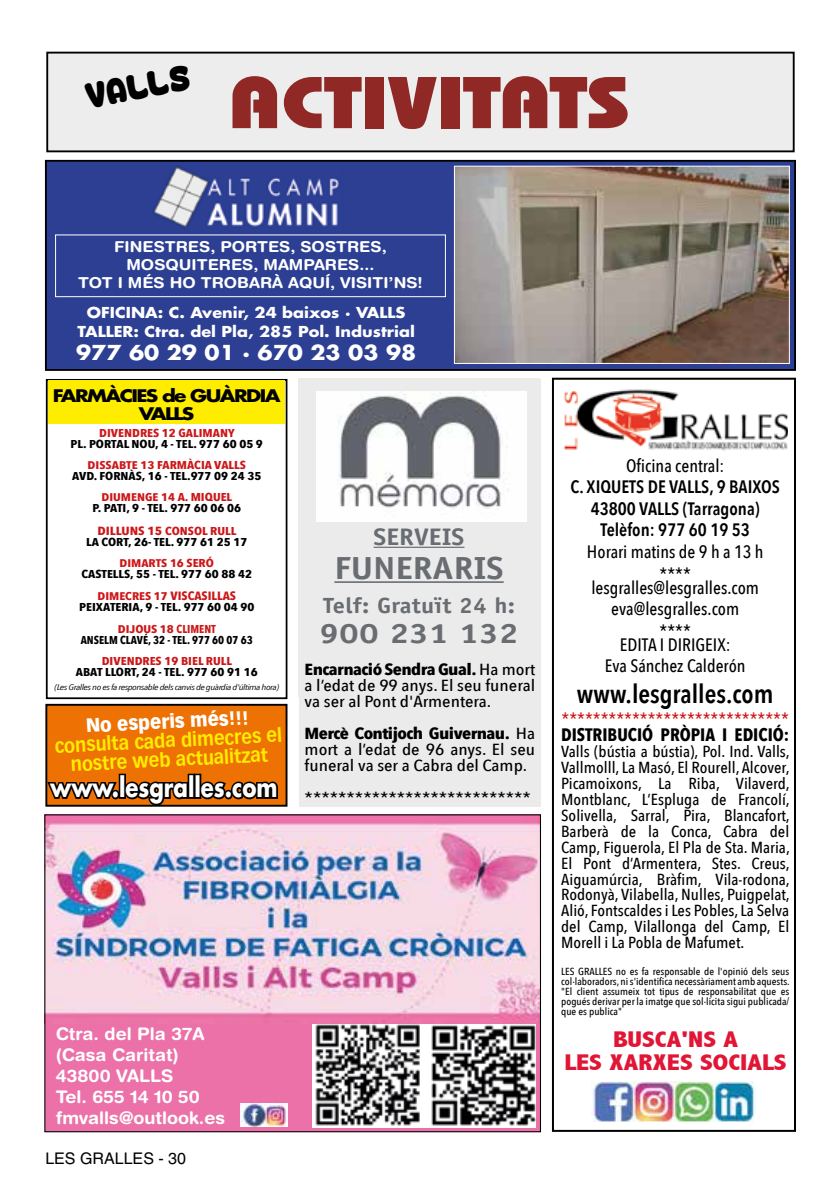
<style>
.page{position:relative;width:840px;height:1191px;background:#fff}
.page>*{position:absolute;margin:0;border:0;box-sizing:border-box;transform-origin:0 0}
.t1{font:800 73px "Bauhaus";color:#902926;scale:1.14 1}
.t2{font:36.4px "Vinegar Stroke";color:#000;scale:1.06 1}
.t3{font:700 32px "Officina Sans";color:#696d71;scale:1.11 1}
.t4{font:700 28px "Officina Sans";color:#696d71;scale:1.27 1}
.t5{font:600 26px "Avenir Next Condensed";color:#000}
.t6{font:700 24px "Officina Sans";color:#696d71;scale:1.11 1}
.t7{font:800 condensed 22.8px/22.8px "Abadi";color:#e11536;text-align:center;scale:1.23 1}
.t8{font:700 22px "Officina Sans";letter-spacing:.01em;color:#696d71;scale:1.11 1}
.t9{font:700 20px "Futura";color:#fff;scale:1.1 1}
.t10{font:700 19px/19px "Vectora LH";color:#ffed00;text-align:center;scale:.94 1}
.t11{font:900 19px "Vectora LH";color:#fff;scale:.94 1}
.t12{font:500 18px/21.6px "Avenir Next Condensed";color:#000;text-align:center}
.t13{font:600 18px/21.6px "Avenir Next Condensed";color:#000;text-align:center}
.t14{font:500 18px "Avenir Next Condensed";color:#cd1719}
.t15{font:700 18px "Avenir Next Condensed";color:#000}
.t16{font:700 17.4px/20.8px "Helvetica Rounded";color:#fff;scale:1.04 1}
.t17{font:700 17px/18.2px "Futura";letter-spacing:-.08em;color:#000;text-align:center;scale:1.2 1}
.t18{font:500 16px/16px "Avenir Next Condensed";color:#000;text-align:justify;scale:1.06 1}
.t19{font:500 16px/16px "Avenir Next Condensed";color:#000;text-align:justify;scale:1.2 1}
.t20{font:16px "Helvetica";color:#000}
.t21{font:700 15px/18px "Helvetica Rounded";color:#fff;text-align:center;scale:1.09 1}
.t22{font:700 14.6px/19px "Futura";color:#fff;text-align:center;scale:1.1 1}
.t23{font:700 12px "Avenir Next Condensed";color:#cd1719;scale:1.11 1}
.t24{font:700 11.4px/21.2px "Avenir Next Condensed";color:#000;text-align:center;scale:1.16 1}
.t25{font:700 11.4px "Avenir Next Condensed";color:#cd1719;scale:1.16 1}
.t26{font:700 11.4px "Avenir Next Condensed";color:#000}
.t27{font:700 11px "Avenir Next Condensed";color:#cd1719;scale:1.19 1}
.t28{font:500 10.2px/10.2px "Avenir Next Condensed";color:#000;text-align:justify;scale:1.06 1}
.t29{font:italic 8.2px "Avenir Next Condensed";letter-spacing:-.04em;color:#000;scale:1.3 1}
.s1{font-size:11px;color:#cd1719}
.s2{color:#cd1719}
.s3{font-size:11.4px}
.s4{font-size:11.8px;color:#cd1719}
.s5{font-size:11px}
.s6{font-weight:700}
</style>
<div class="page">
<div style="left:47px;top:53px;width:746px;height:98px;background:#ededed"></div>
<div style="left:46px;top:52px;width:748px;height:100px;border:2px solid #000"></div>
<div style="left:46px;top:379px;width:241px;height:320px;border:2px solid #000"></div>
<div style="left:48px;top:380px;width:237px;height:44px;background:#ffed00"></div>
<div style="left:299px;top:379px;width:241px;height:427px;background:#ebebeb"></div>
<img style="left:316px;top:392px;width:210px;height:130px">
<hr style="left:373px;top:546px;width:91px;height:2px;background:#696d71">
<hr style="left:334px;top:581px;width:169px;height:2px;background:#696d71">
<div style="left:551px;top:378px;width:244px;height:753px;border:2px solid #000"></div>
<img style="left:564px;top:389px;width:222px;height:62px">
<img style="left:591px;top:1081px;width:163px;height:41px">
<div style="left:45px;top:815px;width:495px;height:316px;background:#ec71a8"></div>
<img style="left:46px;top:823px;width:492px;height:199px">
<div style="left:44px;top:814px;width:496px;height:318px;border:1px solid #000"></div>
<img style="left:241px;top:1104px;width:46px;height:23px">
<img style="left:312px;top:1024px;width:223px;height:103px">
<div style="left:46px;top:705px;width:240px;height:100px;background:#ee7203"></div>
<div style="left:45px;top:704px;width:242px;height:102px;border:2px solid #000"></div>
<div style="left:45px;top:160px;width:750px;height:211px;background:#2c3f92;border:2px solid #000"></div>
<img style="left:153px;top:166px;width:186px;height:62px">
<img style="left:455px;top:168px;width:332px;height:194px">
<div style="left:453px;top:166px;width:336px;height:198px;border:1px solid #fff"></div>
<div style="left:55px;top:234px;width:390px;height:63px;border:1px solid #fff"></div>
<h2 class="t2" style="left:84px;top:77px;width:102px;rotate:-11deg">Valls</h2>
<h1 class="t1" style="left:228px;top:59px;width:352px">ACTIVITATS</h1>
<p class="t21" style="left:78px;top:237px;width:317px">FINESTRES, PORTES, SOSTRES,<br>MOSQUITERES, MAMPARES...<br>TOT I MÉS HO TROBARÀ AQUÍ, VISITI’NS!</p>
<p class="t22" style="left:77px;top:303px;width:308px">OFICINA: C. Avenir, 24 baixos · VALLS<br>TALLER: Ctra. del Pla, 285 Pol. Industrial</p>
<p class="t9" style="left:76px;top:339px;width:310px">977 60 29 01 · 670 23 03 98</p>
<p class="t17" style="left:53px;top:386px;width:191px">FARMÀCIES de GUÀRDIA<br>VALLS</p>
<p class="t25" style="left:99px;top:425px;width:118px">DIVENDRES 12 GALIMANY</p>
<p class="t24" style="left:71px;top:433px;width:167px">PL. PORTAL NOU, 4 - TEL. 977 60 05 9<br><span class="s1">DISSABTE 13</span> <span class="s2">FARMÀCIA VALLS</span></p>
<p class="t24" style="left:72px;top:465px;width:164px">AVD. FORNÀS, 16 - TEL.977 09 24 35</p>
<p class="t27" style="left:102px;top:490px;width:111px">DIUMENGE 14 <span class="s3">A. MIQUEL</span></p>
<p class="t24" style="left:92px;top:496px;width:129px;line-height:22.8px">P. PATI, 9 - TEL. 977 60 06 06<br><span class="s4">DILLUNS 15</span> <span class="s2">CONSOL RULL</span></p>
<p class="t24" style="left:86px;top:531px;width:140px">LA CORT, 26- TEL. 977 61 25 17</p>
<p class="t27" style="left:119px;top:556px;width:81px">DIMARTS 16 <span class="s3">SERÓ</span></p>
<p class="t24" style="left:82px;top:563px;width:148px">CASTELLS, 55 - TEL. 977 60 88 42</p>
<p class="t23" style="left:97px;top:588px;width:126px"><span class="s5">DIMECRES 17</span> VISCASILLAS</p>
<p class="t24" style="left:79px;top:596px;width:152px">PEIXATERIA, 9 - TEL. 977 60 04 90</p>
<p class="t27" style="left:118px;top:622px;width:84px">DIJOUS 18 <span class="s3">CLIMENT</span></p>
<p class="t26" style="left:81px;top:632px;width:173px">ANSELM CLAVÉ, 32 - TEL. 977 60 07 63</p>
<p class="t25" style="left:102px;top:654px;width:114px">DIVENDRES 19 BIEL RULL</p>
<p class="t24" style="left:76px;top:661px;width:158px">ABAT LLORT, 24 - TEL. 977 60 91 16</p>
<p class="t29" style="left:55px;top:682px;width:174px">(Les Gralles no es fa responsable dels canvis de guàrdia d'última hora)</p>
<h3 class="t4" style="left:319px;top:516px;width:158px">900 231 132</h3>
<h3 class="t6" style="left:373px;top:522px;width:83px">SERVEIS</h3>
<h3 class="t3" style="left:334px;top:548px;width:154px">FUNERARIS</h3>
<h3 class="t8" style="left:323px;top:591px;width:174px">Telf: Gratuït 24 h:</h3>
<h3 class="t4" style="left:319px;top:616px;width:158px">900 231 132</h3>
<p class="t19" style="left:304px;top:661px;width:193px"><span class="s6">Encarnació Sendra Gual.</span> Ha mort a l’edat de 99 anys. El seu funeral va ser al Pont d'Armentera.</p>
<p class="t19" style="left:304px;top:725px;width:193px"><span class="s6">Mercè Contijoch Guivernau.</span> Ha mort a l’edat de 96 anys. El seu funeral va ser a Cabra del Camp.</p>
<p class="t19" style="left:50px;top:789px;width:402px"><sup>www.lesgralles.com</sup> ***************************</p>
<p class="t11" style="left:85px;top:714px;width:175px;rotate:-3deg">No esperis més!!!</p>
<p class="t10" style="left:54px;top:737px;width:243px;rotate:-3deg">consulta cada dimecres el nostre web actualitzat</p>
<p class="t16" style="left:56px;top:1023px;width:164px">Ctra. del Pla 37A (Casa Caritat)<br>43800 VALLS<br>Tel. 655 14 10 50 fmvalls@outlook.es</p>
<p class="t20" style="left:45px;top:1149px;width:142px">LES GRALLES - 30</p>
<p class="t12" style="left:625px;top:454px;width:100px">Oficina central:</p>
<p class="t13" style="left:570px;top:475px;width:211px">C. XIQUETS DE VALLS, 9 BAIXOS<br>43800 VALLS (Tarragona)<br>Telèfon: 977 60 19 53</p>
<p class="t12" style="left:586px;top:541px;width:178px">Horari matins de 9 h a 13 h ****</p>
<p class="t12" style="left:591px;top:576px;width:169px">lesgralles@lesgralles.com eva@lesgralles.com<br>****</p>
<p class="t12" style="left:604px;top:633px;width:142px">EDITA I DIRIGEIX:<br>Eva Sánchez Calderón</p>
<h3 class="t5" style="left:576px;top:672px;width:198px">www.lesgralles.com</h3>
<p class="t14" style="left:561px;top:708px;width:229px">*****************************</p>
<p class="t15" style="left:561px;top:723px;width:229px">DISTRIBUCIÓ PRÒPIA I EDICIÓ:</p>
<p class="t18" style="left:561px;top:743px;width:217px">Valls (bústia a bústia), Pol. Ind. Valls, Vallmolll, La Masó, El Rourell, Alcover, Picamoixons, La Riba, Vilaverd, Montblanc, L’Espluga de Francolí, Solivella, Sarral, Pira, Blancafort, Barberà de la Conca, Cabra del Camp, Figuerola, El Pla de Sta. Maria, El Pont d’Armentera, Stes. Creus, Aiguamúrcia, Bràfim, Vila-rodona, Rodonyà, Vilabella, Nulles, Puigpelat, Alió, Fontscaldes i Les Pobles, La Selva del Camp, Vilallonga del Camp, El Morell i La Pobla de Mafumet.</p>
<p class="t28" style="left:561px;top:965px;width:217px">LES GRALLES no es fa responsable de l'opinió dels seus col·laboradors, ni s'identifica necessàriament amb aquests. "El client assumeix tot tipus de responsabilitat que es pogués derivar per la imatge que sol·licita sigui publicada/ que es publica"</p>
<h3 class="t7" style="left:564px;top:1028px;width:182px">BUSCA'NS A<br>LES XARXES SOCIALS</h3>
</div>
